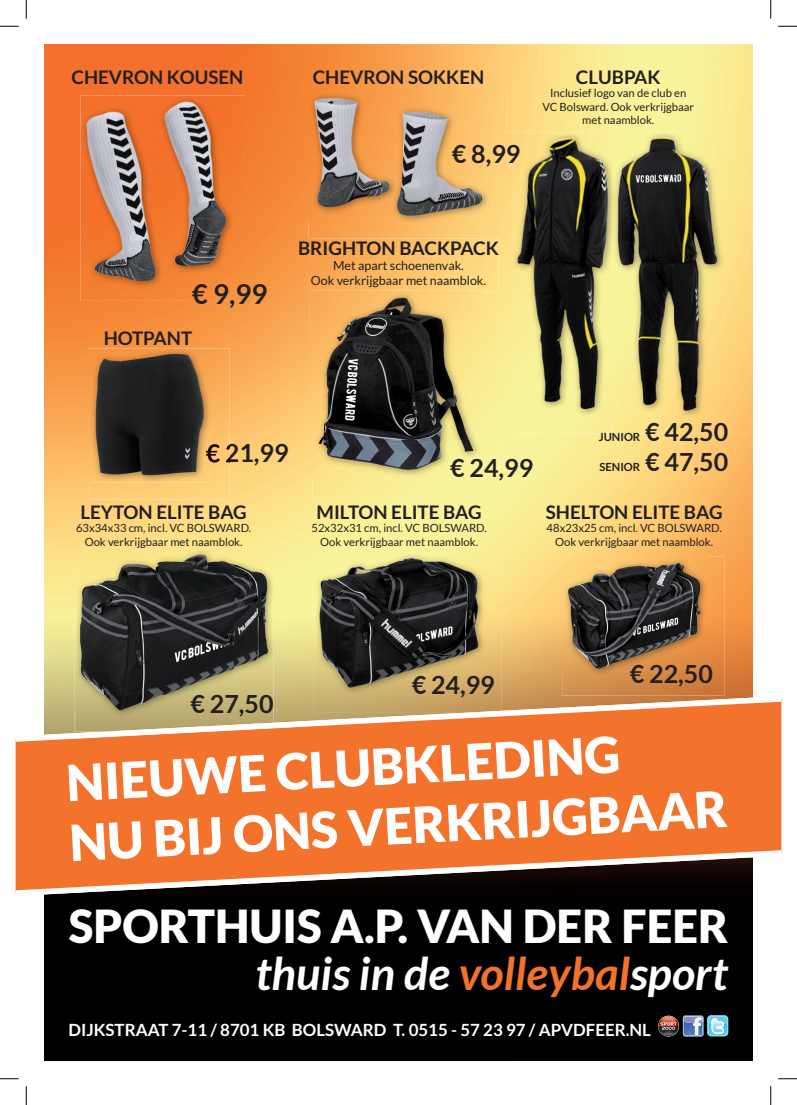
<style>
.page{position:relative;width:797px;height:1105px;background:#fff}
.page>*{position:absolute;margin:0;border:0;box-sizing:border-box;transform-origin:0 0}
.t1{font:900 50px/60px "Lato";color:#fff}
.t2{font:900 45.5px/46.6px "Lato";color:#fff;text-align:right}
.t3{font:700 27.5px "Lato";color:#231f20}
.t4{font:700 25px "Lato";color:#231f20}
.t5{font:700 18.75px "Lato";color:#231f20}
.t6{font:700 16.88px "Lato";color:#fff}
.t7{font:12.5px/15px "Lato";color:#231f20;text-align:center}
.t8{font:11.25px/13.5px "Lato";color:#231f20;text-align:center}
.t9{font:700 11.25px "Lato";color:#231f20}
.s1{font-weight:700;font-style:italic}
.s2{font-weight:700;font-style:italic;color:#f3732c}
</style>
<div class="page">
<img style="left:44px;top:44px;width:709px;height:86px">
<img style="left:44px;top:130px;width:44px;height:566px">
<img style="left:221px;top:130px;width:89px;height:432px">
<img style="left:506px;top:130px;width:247px;height:3px">
<img style="left:310px;top:238px;width:188px;height:54px">
<img style="left:88px;top:301px;width:133px;height:49px">
<img style="left:487px;top:416px;width:44px;height:280px">
<img style="left:531px;top:433px;width:222px;height:129px">
<img style="left:292px;top:562px;width:22px;height:134px">
<img style="left:531px;top:562px;width:44px;height:134px">
<img style="left:708px;top:562px;width:45px;height:134px">
<img style="left:575px;top:695px;width:133px;height:1px">
<div style="left:44px;top:896px;width:398px;height:165px;background:#000"></div>
<div style="left:442px;top:896px;width:311px;height:165px;background:#000"></div>
<img style="left:299px;top:241px;width:199px;height:14px">
<img style="left:230px;top:444px;width:58px;height:22px">
<svg style="left:16px;top:696px;width:765px;height:200px;background:#d97238"></svg>
<img style="left:312px;top:292px;width:188px;height:205px">
<img style="left:310px;top:290px;width:168px;height:37px">
<img style="left:310px;top:327px;width:2px;height:150px">
<img style="left:312px;top:291px;width:166px;height:186px">
<img style="left:80px;top:96px;width:165px;height:205px">
<img style="left:85px;top:99px;width:145px;height:186px">
<img style="left:89px;top:348px;width:141px;height:152px">
<img style="left:210px;top:444px;width:20px;height:22px">
<img style="left:88px;top:350px;width:122px;height:132px">
<img style="left:308px;top:92px;width:198px;height:146px">
<img style="left:309px;top:94px;width:179px;height:127px">
<img style="left:273px;top:549px;width:19px;height:173px">
<div style="left:75px;top:739px;width:217px;height:14px;background:#f3732c"></div>
<img style="left:75px;top:722px;width:217px;height:17px">
<img style="left:75px;top:753px;width:217px;height:13px">
<img style="left:75px;top:533px;width:198px;height:16px">
<img style="left:75px;top:549px;width:159px;height:182px">
<img style="left:234px;top:549px;width:39px;height:174px">
<img style="left:107px;top:723px;width:166px;height:8px">
<img style="left:314px;top:552px;width:187px;height:161px">
<img style="left:461px;top:711px;width:40px;height:2px">
<img style="left:315px;top:553px;width:168px;height:142px">
<img style="left:562px;top:556px;width:162px;height:139px">
<img style="left:562px;top:556px;width:144px;height:118px">
<img style="left:512px;top:131px;width:99px;height:302px">
<img style="left:498px;top:133px;width:105px;height:283px">
<img style="left:498px;top:292px;width:2px;height:124px">
<svg style="left:498px;top:241px;width:1px;height:14px"></svg>
<img style="left:498px;top:133px;width:8px;height:105px">
<img style="left:674px;top:131px;width:79px;height:302px">
<img style="left:611px;top:131px;width:63px;height:302px">
<img style="left:603px;top:133px;width:39px;height:283px">
<svg style="left:658px;top:1015px;width:70px;height:21px"></svg>
<svg style="left:0;top:25px;width:19px;height:2px"></svg>
<svg style="left:778px;top:25px;width:19px;height:2px"></svg>
<svg style="left:0;top:1078px;width:19px;height:1px"></svg>
<svg style="left:778px;top:1078px;width:19px;height:1px"></svg>
<svg style="left:25px;top:0;width:2px;height:19px"></svg>
<svg style="left:25px;top:1086px;width:2px;height:19px"></svg>
<svg style="left:770px;top:0;width:1px;height:19px"></svg>
<svg style="left:770px;top:1086px;width:1px;height:19px"></svg>
<h3 class="t5" style="left:71px;top:66px;width:173px">CHEVRON KOUSEN</h3>
<h3 class="t5" style="left:313px;top:66px;width:173px">CHEVRON SOKKEN</h3>
<h3 class="t4" style="left:452px;top:140px;width:70px">€ 8,99</h3>
<h3 class="t5" style="left:576px;top:66px;width:86px">CLUBPAK</h3>
<p class="t8" style="left:542px;top:86px;width:153px">Inclusief logo van de club en<br>VC Bolsward. Ook verkrijgbaar met naamblok.</p>
<h3 class="t3" style="left:192px;top:278px;width:77px">€ 9,99</h3>
<h3 class="t5" style="left:104px;top:328px;width:90px">HOTPANT</h3>
<h3 class="t5" style="left:298px;top:237px;width:202px">BRIGHTON BACKPACK</h3>
<p class="t7" style="left:311px;top:258px;width:177px">Met apart schoenenvak.<br>Ook verkrijgbaar met naamblok.</p>
<h3 class="t4" style="left:206px;top:439px;width:84px">€ 21,99</h3>
<h3 class="t5" style="left:80px;top:501px;width:168px">LEYTON ELITE BAG</h3>
<p class="t8" style="left:76px;top:522px;width:177px">63x34x33 cm, incl. VC BOLSWARD.<br>Ook verkrijgbaar met naamblok.</p>
<h3 class="t4" style="left:450px;top:453px;width:84px">€ 24,99</h3>
<h3 class="t5" style="left:317px;top:501px;width:166px">MILTON ELITE BAG</h3>
<p class="t8" style="left:311px;top:522px;width:177px">52x32x31 cm, incl. VC BOLSWARD.<br>Ook verkrijgbaar met naamblok.</p>
<p class="t9" style="left:599px;top:430px;width:43px">JUNIOR</p>
<h3 class="t4" style="left:645px;top:417px;width:84px">€ 42,50</h3>
<p class="t9" style="left:599px;top:460px;width:42px">SENIOR</p>
<h3 class="t4" style="left:645px;top:447px;width:84px">€ 47,50</h3>
<h3 class="t5" style="left:546px;top:501px;width:178px">SHELTON ELITE BAG</h3>
<p class="t8" style="left:546px;top:522px;width:177px">48x23x25 cm, incl. VC BOLSWARD.<br>Ook verkrijgbaar met naamblok.</p>
<h3 class="t4" style="left:190px;top:690px;width:84px">€ 27,50</h3>
<h3 class="t4" style="left:411px;top:670px;width:84px">€ 24,99</h3>
<h3 class="t4" style="left:630px;top:659px;width:84px">€ 22,50</h3>
<h1 class="t1" style="left:65px;top:752px;width:660px;rotate:-3deg">NIEUWE CLUBKLEDING<br>NU BIJ ONS VERKRIJGBAAR</h1>
<h2 class="t2" style="left:69px;top:902px;width:661px">SPORTHUIS A.P. VAN DER FEER <span class="s1">thuis in de</span> <span class="s2">volleybal</span><span class="s1">sport</span></h2>
<h3 class="t6" style="left:68px;top:1020px;width:584px">DIJKSTRAAT 7-11 / 8701 KB BOLSWARD T. 0515 - 57 23 97 / APVDFEER.NL</h3>
</div>
